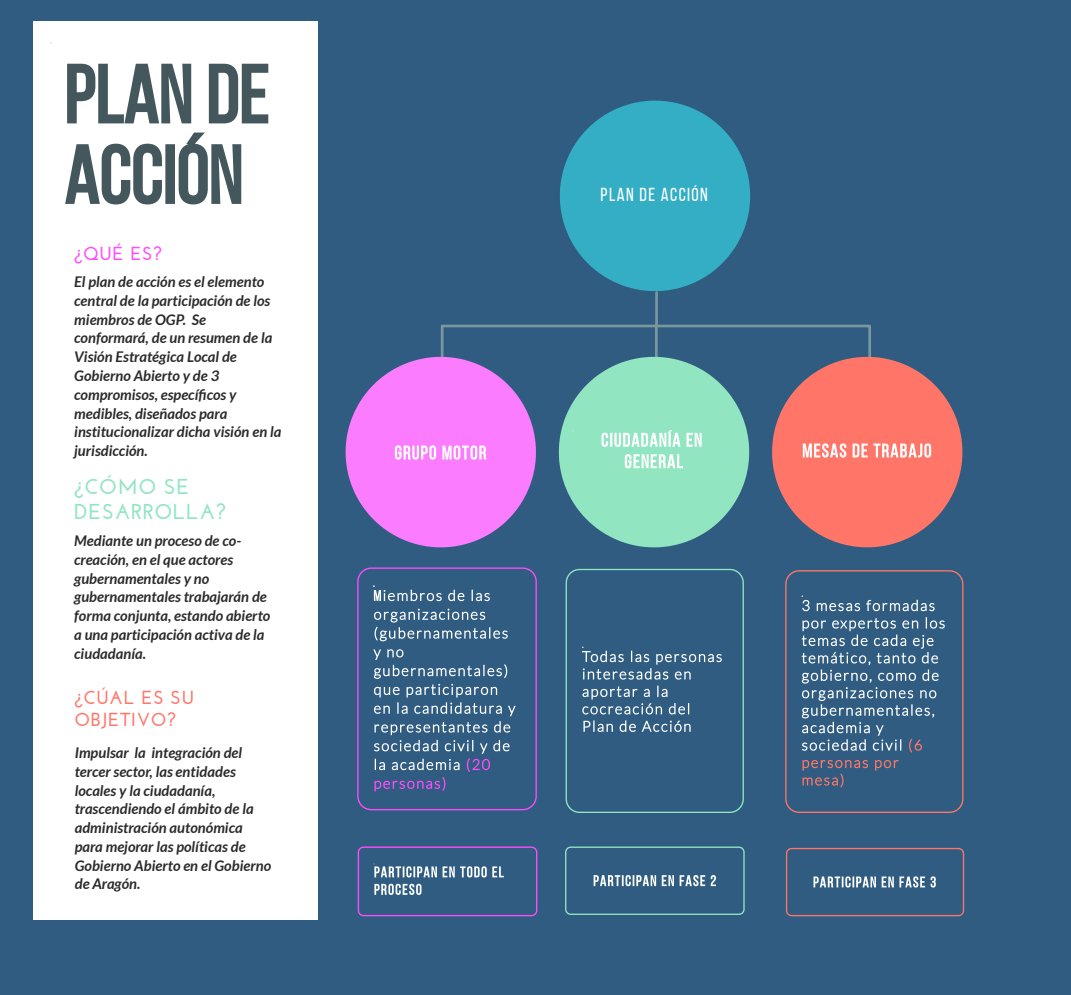
<style>
.page{position:relative;width:1071px;height:995px;background:#fff}
.page>*{position:absolute;margin:0;border:0;box-sizing:border-box;transform-origin:0 0}
.t1{font:700 21.53px/25.6px "Josefin Sans";letter-spacing:.025em;color:#91e6c1}
.t2{font:700 18.72px/21.5px "Josefin Sans";letter-spacing:.03em;color:#ff7669}
.t3{font:18.72px "Bebas Neue";letter-spacing:.075em;color:#fff}
.t4{font:700 18.72px "Josefin Sans";color:#ff4dfc}
.t5{font:italic 700 14.7px/18.7px "Lato";color:#2b2b2b}
</style>
<div class="page">
<div style="left:0;top:0;width:1071px;height:994px;background:#2f5c80"></div>
<div style="left:34px;top:21px;width:284px;height:899px;background:#fff"></div>
<svg style="left:67px;top:64px;width:201px;height:59px"></svg>
<svg style="left:65px;top:132px;width:176px;height:72px"></svg>
<svg style="left:346px;top:101px;width:616px;height:446px"></svg>
<svg style="left:357px;top:567px;width:180px;height:243px"></svg>
<svg style="left:374px;top:589px;width:116px;height:12px"></svg>
<svg style="left:374px;top:608px;width:134px;height:33px"></svg>
<svg style="left:373px;top:649px;width:143px;height:142px"></svg>
<svg style="left:566px;top:568px;width:178px;height:244px"></svg>
<svg style="left:582px;top:650px;width:140px;height:29px"></svg>
<svg style="left:582px;top:685px;width:107px;height:29px"></svg>
<svg style="left:583px;top:720px;width:108px;height:11px"></svg>
<svg style="left:565px;top:846px;width:180px;height:68px"></svg>
<svg style="left:785px;top:570px;width:178px;height:242px"></svg>
<svg style="left:802px;top:599px;width:133px;height:12px"></svg>
<svg style="left:802px;top:617px;width:143px;height:135px"></svg>
<svg style="left:803px;top:759px;width:96px;height:28px"></svg>
<svg style="left:358px;top:846px;width:179px;height:70px"></svg>
<svg style="left:786px;top:847px;width:178px;height:69px"></svg>
<p class="t4" style="left:74px;top:243px;width:89px">¿QUÉ ES?</p>
<p class="t5" style="left:74px;top:273px;width:209px">El plan de acción es el elemento central de la participación de los miembros de OGP. Se conformará, de un resumen de la<br>Visión Estratégica Local de<br>Gobierno Abierto y de 3 compromisos, específicos y medibles, diseñados para institucionalizar dicha visión en la jurisdicción.</p>
<h1 class="t1" style="left:74px;top:473px;width:153px">¿CÓMO SE<br>DESARROLLA?</h1>
<p class="t5" style="left:74px;top:531px;width:198px">Mediante un proceso de co&shy;creación, en el que actores gubernamentales y no gubernamentales trabajarán de forma conjunta, estando abierto a una participación activa de la ciudadanía.</p>
<p class="t2" style="left:74px;top:687px;width:121px">¿CÚAL ES SU<br>OBJETIVO?</p>
<p class="t5" style="left:75px;top:743px;width:198px">Impulsar la integración del tercer sector, las entidades locales y la ciudadanía, trascendiendo el ámbito de la administración autonómica para mejorar las políticas de<br>Gobierno Abierto en el Gobierno de Aragón.</p>
<p class="t3" style="left:601px;top:184px;width:109px">PLAN DE ACCIÓN</p>
</div>
